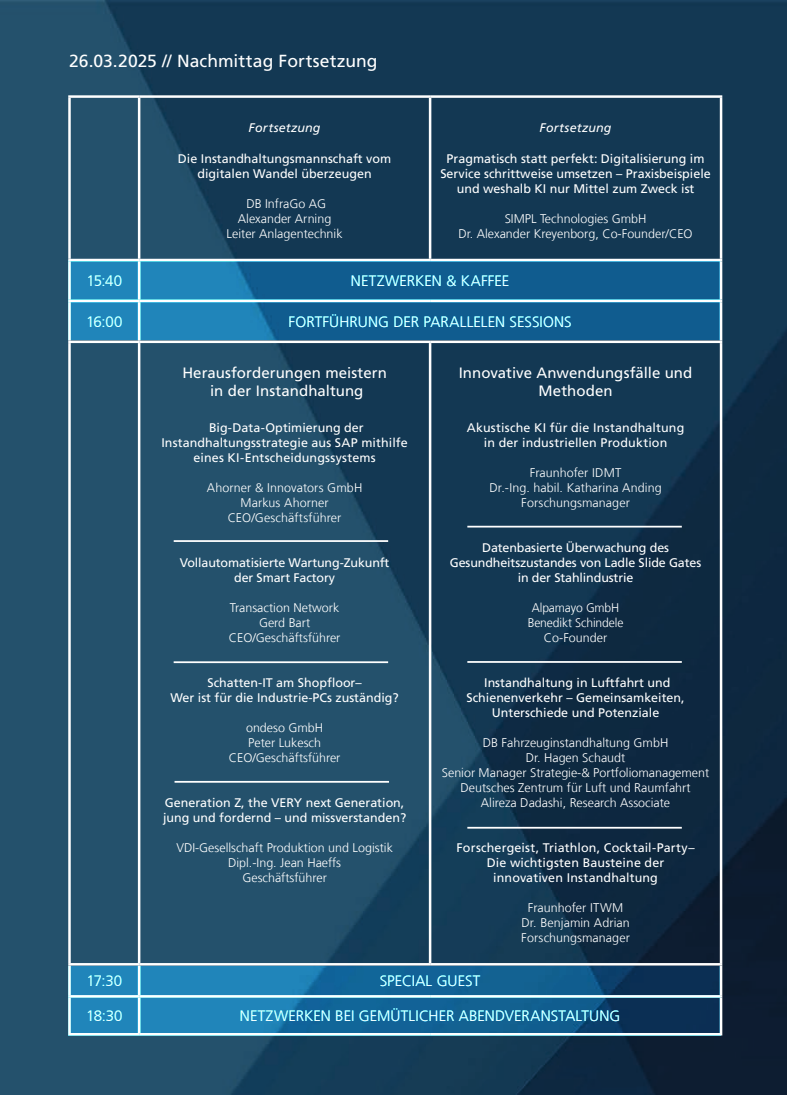
<style>
.page{position:relative;width:787px;height:1095px;background:#fff}
.page>*{position:absolute;margin:0;border:0;box-sizing:border-box;transform-origin:0 0}
.t1{font:17.5px "Frutiger LT Com";letter-spacing:.005em;color:#fff}
.t2{font:300 15px "Frutiger LT Com";letter-spacing:.01em;color:#fff}
.t3{font:15px/18px "Frutiger LT Com";letter-spacing:.005em;color:#fff;text-align:center}
.t4{font:12.5px/15px "Frutiger LT Com";color:#fff;text-align:center}
.t5{font:300 12.5px/15px "Frutiger LT Com";color:#fff;text-align:center}
.t6{font:italic 12.5px "Frutiger LT Com";letter-spacing:.01em;color:#fff}
</style>
<div class="page">
<img style="left:0;top:0;width:787px;height:1095px">
<hr style="left:68px;top:95px;width:71px;height:3px;background:#fff">
<hr style="left:68px;top:98px;width:3px;height:161px;background:#fff">
<hr style="left:139px;top:95px;width:291px;height:3px;background:#fff">
<hr style="left:138px;top:98px;width:2px;height:161px;background:#fff">
<hr style="left:430px;top:95px;width:292px;height:3px;background:#fff">
<hr style="left:429px;top:98px;width:2px;height:161px;background:#fff">
<hr style="left:719px;top:98px;width:3px;height:161px;background:#fff">
<hr style="left:68px;top:259px;width:71px;height:2px;background:#fff">
<hr style="left:139px;top:259px;width:291px;height:2px;background:#fff">
<hr style="left:430px;top:259px;width:292px;height:2px;background:#fff">
<hr style="left:719px;top:261px;width:3px;height:39px;background:#fff">
<hr style="left:68px;top:302px;width:3px;height:39px;background:#fff">
<hr style="left:138px;top:302px;width:2px;height:39px;background:#fff">
<hr style="left:430px;top:300px;width:292px;height:2px;background:#fff">
<hr style="left:719px;top:302px;width:3px;height:39px;background:#fff">
<hr style="left:68px;top:341px;width:71px;height:2px;background:#fff">
<hr style="left:68px;top:343px;width:3px;height:620px;background:#fff">
<hr style="left:139px;top:341px;width:291px;height:2px;background:#fff">
<hr style="left:138px;top:343px;width:2px;height:620px;background:#fff">
<hr style="left:430px;top:341px;width:292px;height:2px;background:#fff">
<hr style="left:429px;top:343px;width:2px;height:620px;background:#fff">
<hr style="left:719px;top:343px;width:3px;height:620px;background:#fff">
<hr style="left:68px;top:963px;width:71px;height:2px;background:#fff">
<hr style="left:68px;top:965px;width:3px;height:30px;background:#fff">
<hr style="left:139px;top:963px;width:291px;height:2px;background:#fff">
<hr style="left:138px;top:965px;width:2px;height:30px;background:#fff">
<hr style="left:430px;top:963px;width:292px;height:2px;background:#fff">
<hr style="left:719px;top:965px;width:3px;height:30px;background:#fff">
<hr style="left:430px;top:995px;width:292px;height:3px;background:#fff">
<hr style="left:719px;top:998px;width:3px;height:35px;background:#fff">
<hr style="left:430px;top:1033px;width:292px;height:2px;background:#fff">
<svg style="left:68px;top:260px;width:652px;height:80px;background:#2171a2"></svg>
<svg style="left:68px;top:966px;width:652px;height:69px;background:#25709e"></svg>
<hr style="left:174px;top:540px;width:214px;height:2px;background:#fff">
<hr style="left:174px;top:661px;width:214px;height:2px;background:#fff">
<hr style="left:174px;top:781px;width:215px;height:2px;background:#fff">
<hr style="left:467px;top:526px;width:214px;height:1px;background:#fff">
<hr style="left:467px;top:661px;width:214px;height:2px;background:#fff">
<hr style="left:467px;top:827px;width:214px;height:2px;background:#fff">
<h1 class="t1" style="left:69px;top:51px;width:310px">26.03.2025 // Nachmittag Fortsetzung</h1>
<p class="t6" style="left:249px;top:120px;width:73px">Fortsetzung</p>
<p class="t4" style="left:178px;top:151px;width:215px">Die Instandhaltungsmannschaft vom digitalen Wandel überzeugen</p>
<p class="t5" style="left:227px;top:196px;width:117px">DB InfraGo AG<br>Alexander Arning<br>Leiter Anlagentechnik</p>
<p class="t6" style="left:539px;top:120px;width:73px">Fortsetzung</p>
<p class="t4" style="left:440px;top:151px;width:272px">Pragmatisch statt perfekt: Digitalisierung im<br>Service schrittweise umsetzen – Praxisbeispiele und weshalb KI nur Mittel zum Zweck ist</p>
<p class="t5" style="left:458px;top:211px;width:236px">SIMPL Technologies GmbH<br>Dr. Alexander Kreyenborg, Co-Founder/CEO</p>
<p class="t2" style="left:86px;top:272px;width:37px">15:40</p>
<p class="t2" style="left:351px;top:272px;width:160px">NETZWERKEN &amp; KAFFEE</p>
<p class="t2" style="left:86px;top:313px;width:38px">16:00</p>
<p class="t2" style="left:288px;top:313px;width:285px">FORTFÜHRUNG DER PARALLELEN SESSIONS</p>
<p class="t3" style="left:182px;top:364px;width:206px">Herausforderungen meistern in der Instandhaltung</p>
<p class="t4" style="left:161px;top:420px;width:248px">Big-Data-Optimierung der<br>Instandhaltungsstrategie aus SAP mithilfe eines KI-Entscheidungssystems</p>
<p class="t5" style="left:207px;top:480px;width:157px">Ahorner &amp; Innovators GmbH<br>Markus Ahorner<br>CEO/Geschäftsführer</p>
<p class="t4" style="left:180px;top:555px;width:211px">Vollautomatisierte Wartung-Zukunft der Smart Factory</p>
<p class="t5" style="left:229px;top:600px;width:113px">Transaction Network<br>Gerd Bart<br>CEO/Geschäftsführer</p>
<p class="t4" style="left:170px;top:675px;width:230px">Schatten-IT am Shopfloor–<br>Wer ist für die Industrie-PCs zuständig?</p>
<p class="t5" style="left:229px;top:720px;width:113px">ondeso GmbH<br>Peter Lukesch<br>CEO/Geschäftsführer</p>
<p class="t4" style="left:163px;top:795px;width:245px;text-align:left">Generation Z, the VERY next Generation, jung und fordernd – und missverstanden?</p>
<p class="t5" style="left:176px;top:840px;width:218px">VDI-Gesellschaft Produktion und Logistik<br>Dipl.-Ing. Jean Haeffs<br>Geschäftsführer</p>
<p class="t3" style="left:459px;top:364px;width:235px">Innovative Anwendungsfälle und<br>Methoden</p>
<p class="t4" style="left:467px;top:420px;width:219px">Akustische KI für die Instandhaltung in der industriellen Produktion</p>
<p class="t5" style="left:489px;top:465px;width:174px">Fraunhofer IDMT<br>Dr.-Ing. habil. Katharina Anding<br>Forschungsmanager</p>
<p class="t4" style="left:450px;top:540px;width:253px">Datenbasierte Überwachung des<br>Gesundheitszustandes von Ladle Slide Gates in der Stahlindustrie</p>
<p class="t5" style="left:527px;top:600px;width:97px">Alpamayo GmbH<br>Benedikt Schindele<br>Co-Founder</p>
<p class="t4" style="left:466px;top:675px;width:220px">Instandhaltung in Luftfahrt und<br>Schienenverkehr – Gemeinsamkeiten,<br>Unterschiede und Potenziale</p>
<p class="t5" style="left:442px;top:735px;width:269px">DB Fahrzeuginstandhaltung GmbH<br>Dr. Hagen Schaudt<br>Senior Manager Strategie-&amp; Portfoliomanagement Deutsches Zentrum für Luft und Raumfahrt Alireza Dadashi, Research Associate</p>
<p class="t4" style="left:456px;top:840px;width:239px">Forschergeist, Triathlon, Cocktail-Party–<br>Die wichtigsten Bausteine der innovativen Instandhaltung</p>
<p class="t5" style="left:521px;top:900px;width:110px">Fraunhofer ITWM<br>Dr. Benjamin Adrian<br>Forschungsmanager</p>
<p class="t2" style="left:86px;top:972px;width:37px">17:30</p>
<p class="t2" style="left:380px;top:972px;width:102px">SPECIAL GUEST</p>
<p class="t2" style="left:86px;top:1007px;width:38px">18:30</p>
<p class="t2" style="left:240px;top:1007px;width:382px">NETZWERKEN BEI GEMÜTLICHER ABENDVERANSTALTUNG</p>
</div>
